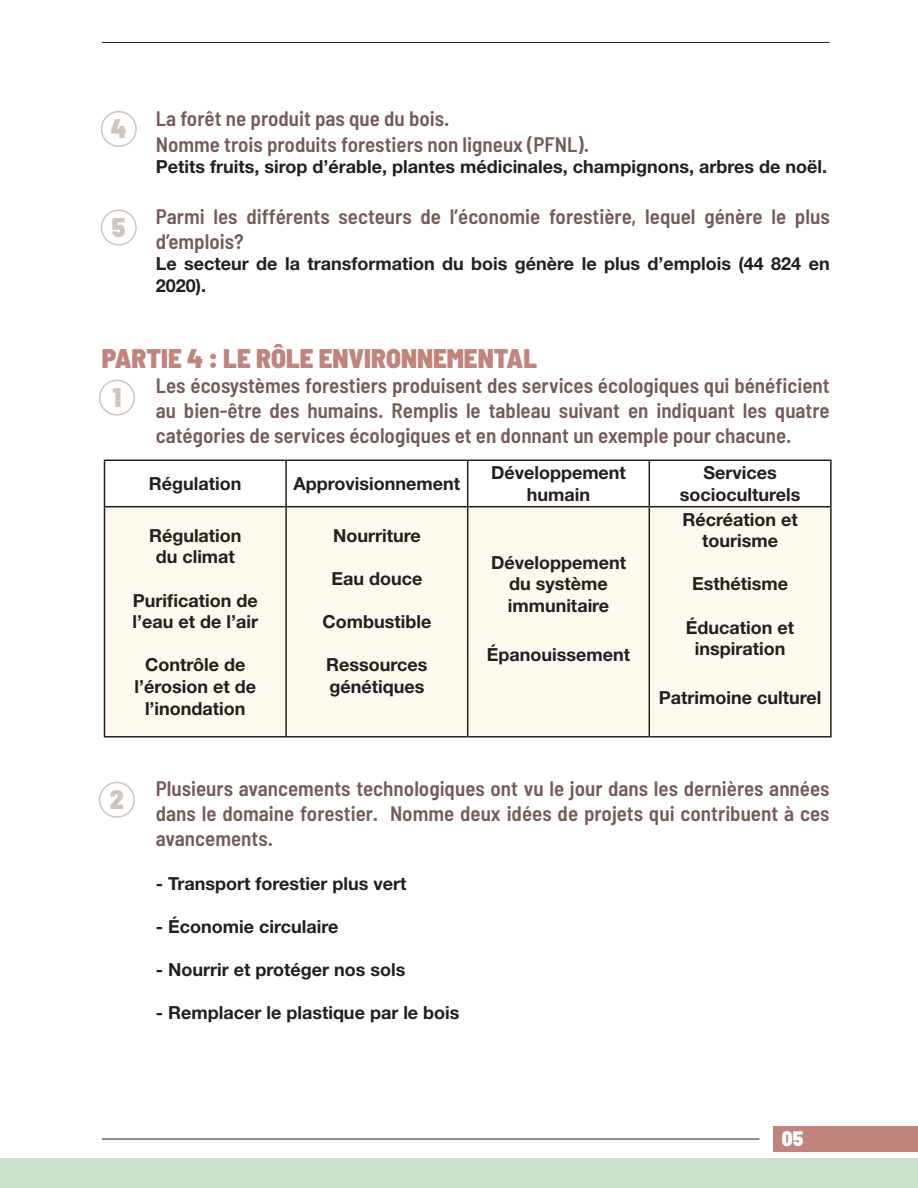
<style>
.page{position:relative;width:918px;height:1188px;background:#fff}
.page>*{position:absolute;margin:0;border:0;box-sizing:border-box;transform-origin:0 0}
.t1{font:900 semi-condensed 27px "Barlow";color:#c0847d}
.t2{font:900 semi-condensed 27px "Barlow";color:#d0c4bb}
.t3{font:600 semi-condensed 21px/25.2px "Barlow";color:#765a57}
.t4{font:900 semi-condensed 21px "Barlow";color:#fff}
.t5{font:700 18px/21.6px "Helvetica Neue LT Std";color:#231f20;text-align:center}
</style>
<div class="page">
<div style="left:0;top:1159px;width:918px;height:29px;background:#cadfcc"></div>
<div style="left:773px;top:1126px;width:145px;height:26px;background:#c0847d"></div>
<hr style="left:102px;top:1139px;width:657px;height:1px;background:#231f20">
<hr style="left:102px;top:42px;width:728px;height:1px;background:#231f20">
<div style="left:101px;top:111px;width:36px;height:36px;border:2px solid #d0c4bb;border-radius:50%"></div>
<div style="left:101px;top:209px;width:36px;height:37px;border:2px solid #d0c4bb;border-radius:50%"></div>
<svg style="left:105px;top:461px;width:546px;height:45px"></svg>
<div style="left:105px;top:507px;width:725px;height:229px;background:#fef9ed"></div>
<hr style="left:104px;top:460px;width:182px;height:1px;background:#231f20">
<hr style="left:104px;top:461px;width:1px;height:45px;background:#231f20">
<hr style="left:286px;top:460px;width:182px;height:1px;background:#231f20">
<hr style="left:285px;top:461px;width:2px;height:45px;background:#231f20">
<hr style="left:468px;top:460px;width:181px;height:1px;background:#231f20">
<hr style="left:467px;top:461px;width:1px;height:45px;background:#231f20">
<hr style="left:649px;top:460px;width:183px;height:1px;background:#231f20">
<hr style="left:649px;top:461px;width:1px;height:45px;background:#231f20">
<hr style="left:830px;top:461px;width:2px;height:45px;background:#231f20">
<hr style="left:104px;top:506px;width:182px;height:1px;background:#231f20">
<hr style="left:104px;top:507px;width:1px;height:229px;background:#231f20">
<hr style="left:286px;top:506px;width:182px;height:1px;background:#231f20">
<hr style="left:285px;top:507px;width:2px;height:229px;background:#231f20">
<hr style="left:468px;top:506px;width:181px;height:1px;background:#231f20">
<hr style="left:467px;top:507px;width:1px;height:229px;background:#231f20">
<hr style="left:649px;top:506px;width:183px;height:1px;background:#231f20">
<hr style="left:649px;top:507px;width:1px;height:229px;background:#231f20">
<hr style="left:830px;top:507px;width:2px;height:229px;background:#231f20">
<hr style="left:104px;top:736px;width:182px;height:2px;background:#231f20">
<hr style="left:286px;top:736px;width:182px;height:2px;background:#231f20">
<hr style="left:468px;top:736px;width:181px;height:2px;background:#231f20">
<hr style="left:649px;top:736px;width:183px;height:2px;background:#231f20">
<div style="left:99px;top:380px;width:36px;height:36px;border:2px solid #d0c4bb;border-radius:50%"></div>
<div style="left:99px;top:782px;width:36px;height:36px;border:2px solid #d0c4bb;border-radius:50%"></div>
<h1 class="t2" style="left:111px;top:112px;width:17px">4</h1>
<h1 class="t2" style="left:112px;top:211px;width:15px">5</h1>
<p class="t3" style="left:156px;top:106px;width:435px">La forêt ne produit pas que du bois.<br>Nomme trois produits forestiers non ligneux (PFNL).</p>
<p class="t5" style="left:156px;top:156px;width:673px">Petits fruits, sirop d’érable, plantes médicinales, champignons, arbres de noël.</p>
<p class="t3" style="left:156px;top:203px;width:675px">Parmi les différents secteurs de l’économie forestière, lequel génère le plus d’emplois?</p>
<p class="t5" style="left:156px;top:253px;width:675px;text-align:left">Le secteur de la transformation du bois génère le plus d’emplois (44 824 en<br>2020).</p>
<h1 class="t1" style="left:102px;top:341px;width:437px">PARTIE 4 : LE RÔLE ENVIRONNEMENTAL</h1>
<p class="t3" style="left:156px;top:372px;width:675px;text-align:justify">Les écosystèmes forestiers produisent des services écologiques qui bénéficient au bien-être des humains. Remplis le tableau suivant en indiquant les quatre catégories de services écologiques et en donnant un exemple pour chacune.</p>
<h1 class="t2" style="left:113px;top:381px;width:10px">1</h1>
<p class="t5" style="left:149px;top:472px;width:94px">Régulation</p>
<p class="t5" style="left:294px;top:472px;width:168px">Approvisionnement</p>
<p class="t5" style="left:491px;top:462px;width:136px">Développement humain</p>
<p class="t5" style="left:680px;top:462px;width:122px">Services socioculturels</p>
<p class="t5" style="left:149px;top:524px;width:94px">Régulation du climat</p>
<p class="t5" style="left:133px;top:589px;width:127px;text-align:left">Purification de l’eau et de l’air</p>
<p class="t5" style="left:134px;top:654px;width:123px">Contrôle de l’érosion et de l’inondation</p>
<p class="t5" style="left:682px;top:508px;width:117px">Récréation et tourisme</p>
<p class="t5" style="left:692px;top:573px;width:97px">Esthétisme</p>
<p class="t5" style="left:686px;top:616px;width:110px">Éducation et inspiration</p>
<p class="t5" style="left:659px;top:686px;width:164px">Patrimoine culturel</p>
<p class="t5" style="left:333px;top:524px;width:89px">Nourriture</p>
<p class="t5" style="left:331px;top:567px;width:93px">Eau douce</p>
<p class="t5" style="left:322px;top:611px;width:110px">Combustible</p>
<p class="t5" style="left:326px;top:654px;width:103px;text-align:left">Ressources génétiques</p>
<p class="t5" style="left:491px;top:551px;width:136px">Développement du système immunitaire</p>
<p class="t5" style="left:487px;top:643px;width:145px">Épanouissement</p>
<h1 class="t2" style="left:110px;top:783px;width:16px">2</h1>
<p class="t3" style="left:156px;top:775px;width:675px;text-align:justify">Plusieurs avancements technologiques ont vu le jour dans les dernières années dans le domaine forestier. Nomme deux idées de projets qui contribuent à ces avancements.</p>
<p class="t5" style="left:156px;top:872px;width:252px">- Transport forestier plus vert</p>
<p class="t5" style="left:156px;top:915px;width:184px">- Économie circulaire</p>
<p class="t5" style="left:156px;top:958px;width:251px">- Nourrir et protéger nos sols</p>
<p class="t5" style="left:156px;top:1002px;width:305px">- Remplacer le plastique par le bois</p>
<p class="t4" style="left:782px;top:1126px;width:23px">05</p>
</div>
